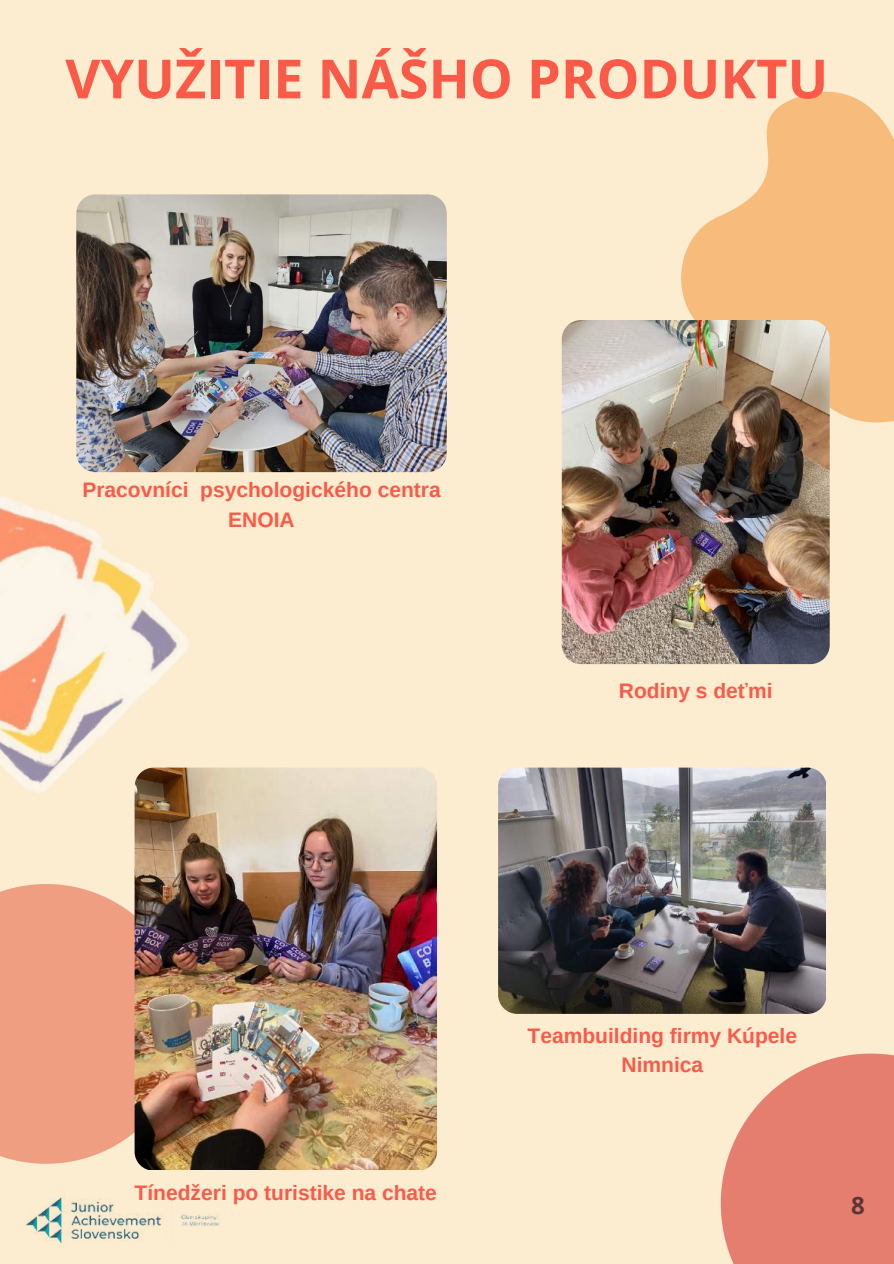
<style>
.page{position:relative;width:894px;height:1264px;background:#fff}
.page>*{position:absolute;margin:0;border:0;box-sizing:border-box;transform-origin:0 0}
.t1{font:700 54px "Open Sans";color:#fb5a48}
.t2{font:700 24px "Open Sans";color:#593636}
.t3{font:700 21px/29.2px "Arimo";color:#fb5a48;text-align:center}
</style>
<div class="page">
<div style="left:0;top:0;width:893px;height:1263px;background:#fcecd0"></div>
<img style="left:0;top:460px;width:209px;height:333px">
<svg style="left:720px;top:1053px;width:173px;height:210px"></svg>
<div style="left:0;top:884px;width:134px;height:279px;background:#ef9e82"></div>
<img style="left:76px;top:194px;width:370px;height:278px;border-radius:19px">
<svg style="left:681px;top:91px;width:212px;height:331px;fill:#f7bb7b"></svg>
<img style="left:561px;top:320px;width:268px;height:344px">
<img style="left:134px;top:767px;width:303px;height:402px">
<img style="left:498px;top:767px;width:327px;height:246px;border-radius:19px">
<img style="left:25px;top:1197px;width:195px;height:47px">
<h1 class="t1" style="left:65px;top:41px;width:764px">VYUŽITIE NÁŠHO PRODUKTU</h1>
<p class="t3" style="left:82px;top:475px;width:360px">Pracovníci psychologického centra<br>ENOIA</p>
<p class="t3" style="left:618px;top:676px;width:155px">Rodiny s deťmi</p>
<p class="t3" style="left:135px;top:1178px;width:304px">Tínedžeri po turistike na chate</p>
<p class="t3" style="left:527px;top:1021px;width:271px">Teambuilding firmy Kúpele<br>Nimnica</p>
<p class="t2" style="left:850px;top:1187px;width:15px">8</p>
</div>
